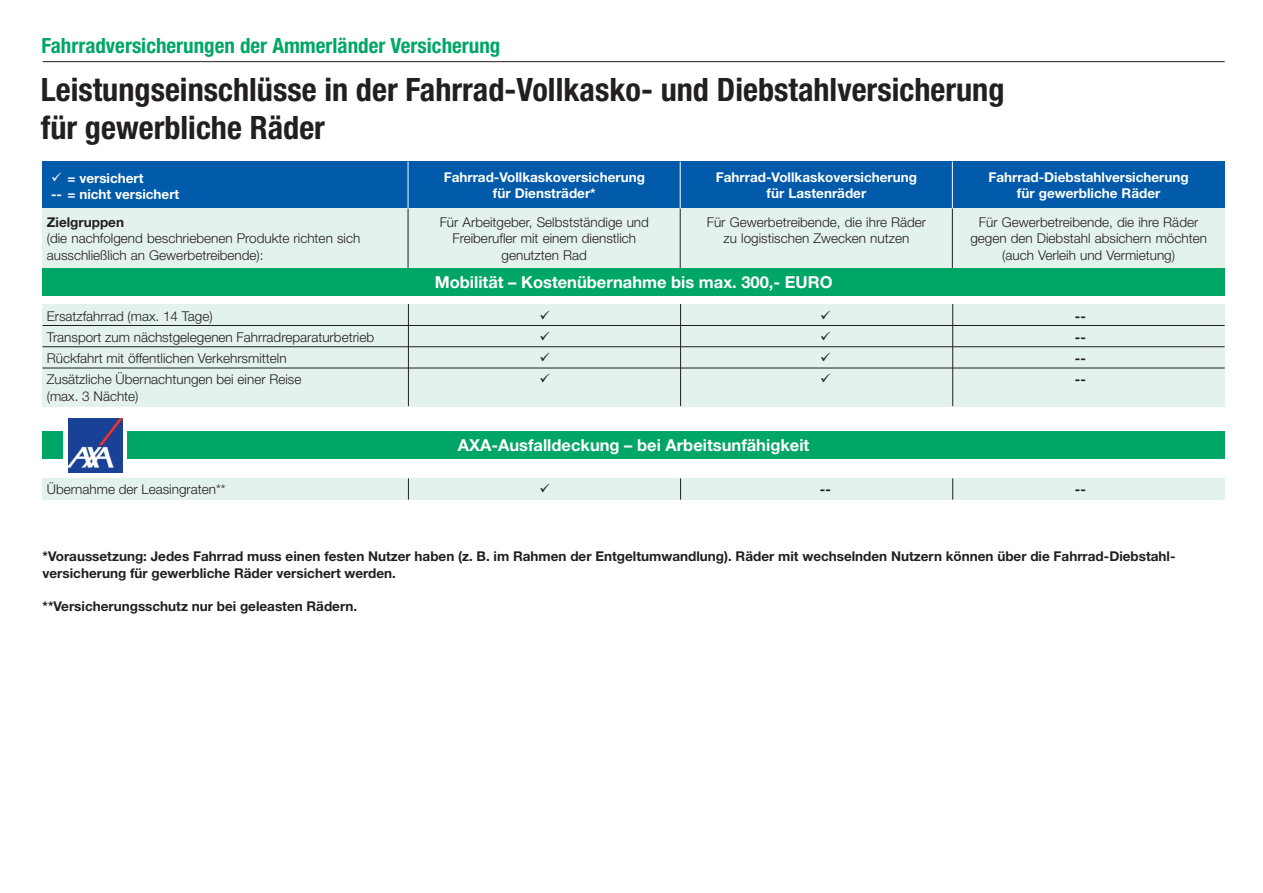
<style>
.page{position:relative;width:1263px;height:893px;background:#fff}
.page>*{position:absolute;margin:0;border:0;box-sizing:border-box;transform-origin:0 0}
.t1{font:700 condensed 32.25px/37.5px "Helvetica Neue LT Std";color:#231f20}
.t2{font:700 condensed 21px "Helvetica Neue LT Std";color:#00a665}
.t3{font:700 16.5px "Helvetica Neue LT Std";color:#fff}
.t4{font:300 13.5px/16.5px "Helvetica Neue LT Std";color:#231f20;text-align:center}
.t5{font:700 13.5px/16.5px "Helvetica Neue LT Std";color:#231f20}
.t6{font:700 13.5px/16.5px "Helvetica Neue LT Std";color:#fff;text-align:center}
</style>
<div class="page">
<hr style="left:43px;top:61px;width:1182px;height:1px;background:#231f20">
<div style="left:43px;top:208px;width:1182px;height:60px;background:#e3f2ea"></div>
<div style="left:43px;top:162px;width:1182px;height:46px;background:#015aaa"></div>
<hr style="left:408px;top:208px;width:1px;height:60px;background:#231f20">
<hr style="left:680px;top:208px;width:1px;height:60px;background:#231f20">
<hr style="left:952px;top:208px;width:1px;height:60px;background:#231f20">
<hr style="left:408px;top:162px;width:1px;height:46px;background:#fff">
<hr style="left:680px;top:162px;width:1px;height:46px;background:#fff">
<hr style="left:952px;top:162px;width:1px;height:46px;background:#fff">
<div style="left:43px;top:304px;width:1182px;height:102px;background:#e3f2ea"></div>
<div style="left:43px;top:478px;width:1182px;height:22px;background:#e3f2ea"></div>
<hr style="left:408px;top:304px;width:1px;height:102px;background:#231f20">
<hr style="left:680px;top:304px;width:1px;height:102px;background:#231f20">
<hr style="left:952px;top:304px;width:1px;height:102px;background:#231f20">
<svg style="left:408px;top:478px;width:1px;height:22px"></svg>
<svg style="left:680px;top:478px;width:1px;height:22px"></svg>
<svg style="left:952px;top:478px;width:1px;height:22px"></svg>
<hr style="left:43px;top:325px;width:1182px;height:1px;background:#231f20">
<hr style="left:43px;top:346px;width:1182px;height:1px;background:#231f20">
<hr style="left:43px;top:368px;width:1182px;height:1px;background:#231f20">
<div style="left:43px;top:268px;width:1182px;height:28px;background:#00a665"></div>
<div style="left:43px;top:432px;width:1182px;height:27px;background:#00a665"></div>
<div style="left:63px;top:428px;width:64px;height:34px;background:#fff"></div>
<img style="left:68px;top:418px;width:55px;height:54px">
<h2 class="t2" style="left:41px;top:33px;width:460px">Fahrradversicherungen der Ammerländer Versicherung</h2>
<h1 class="t1" style="left:41px;top:70px;width:965px">Leistungseinschlüsse in der Fahrrad-Vollkasko- und Diebstahlversicherung für gewerbliche Räder</h1>
<p class="t6" style="left:51px;top:169px;width:130px;text-align:left">✓ = versichert<br>-- = nicht versichert</p>
<p class="t5" style="left:47px;top:213px;width:79px">Zielgruppen</p>
<p class="t4" style="left:47px;top:230px;width:315px;text-align:left">(die nachfolgend beschriebenen Produkte richten sich ausschließlich an Gewerbetreibende):</p>
<p class="t6" style="left:444px;top:168px;width:203px">Fahrrad-Vollkaskoversicherung für Diensträder*</p>
<p class="t6" style="left:716px;top:168px;width:203px">Fahrrad-Vollkaskoversicherung für Lastenräder</p>
<p class="t6" style="left:988px;top:168px;width:202px">Fahrrad-Diebstahlversicherung für gewerbliche Räder</p>
<p class="t4" style="left:440px;top:213px;width:211px">Für Arbeitgeber, Selbstständige und<br>Freiberufler mit einem dienstlich genutzten Rad</p>
<p class="t4" style="left:707px;top:213px;width:221px">Für Gewerbetreibende, die ihre Räder zu logistischen Zwecken nutzen</p>
<p class="t4" style="left:970px;top:213px;width:238px">Für Gewerbetreibende, die ihre Räder gegen den Diebstahl absichern möchten (auch Verleih und Vermietung)</p>
<p class="t3" style="left:435px;top:271px;width:399px">Mobilität – Kostenübernahme bis max. 300,- EURO</p>
<p class="t4" style="left:47px;top:307px;width:167px">Ersatzfahrrad (max. 14 Tage)</p>
<p class="t5" style="left:1075px;top:307px;width:12px">--</p>
<p class="t4" style="left:47px;top:328px;width:329px">Transport zum nächstgelegenen Fahrradreparaturbetrieb</p>
<p class="t5" style="left:1075px;top:328px;width:12px">--</p>
<p class="t4" style="left:47px;top:350px;width:241px">Rückfahrt mit öffentlichen Verkehrsmitteln</p>
<p class="t5" style="left:1075px;top:350px;width:12px">--</p>
<p class="t4" style="left:47px;top:371px;width:256px">Zusätzliche Übernachtungen bei einer Reise</p>
<p class="t5" style="left:1075px;top:371px;width:12px">--</p>
<p class="t4" style="left:47px;top:387px;width:93px">(max. 3 Nächte)</p>
<p class="t3" style="left:458px;top:435px;width:353px">AXA-Ausfalldeckung – bei Arbeitsunfähigkeit</p>
<p class="t4" style="left:47px;top:480px;width:180px">Übernahme der Leasingraten**</p>
<p class="t5" style="left:820px;top:480px;width:12px">--</p>
<p class="t5" style="left:1075px;top:480px;width:12px">--</p>
<p class="t5" style="left:43px;top:548px;width:1134px">*Voraussetzung: Jedes Fahrrad muss einen festen Nutzer haben (z. B. im Rahmen der Entgeltumwandlung). Räder mit wechselnden Nutzern können über die Fahrrad-Diebstahl&shy;versicherung für gewerbliche Räder versichert werden.</p>
<p class="t5" style="left:43px;top:597px;width:316px">**Versicherungsschutz nur bei geleasten Rädern.</p>
</div>
